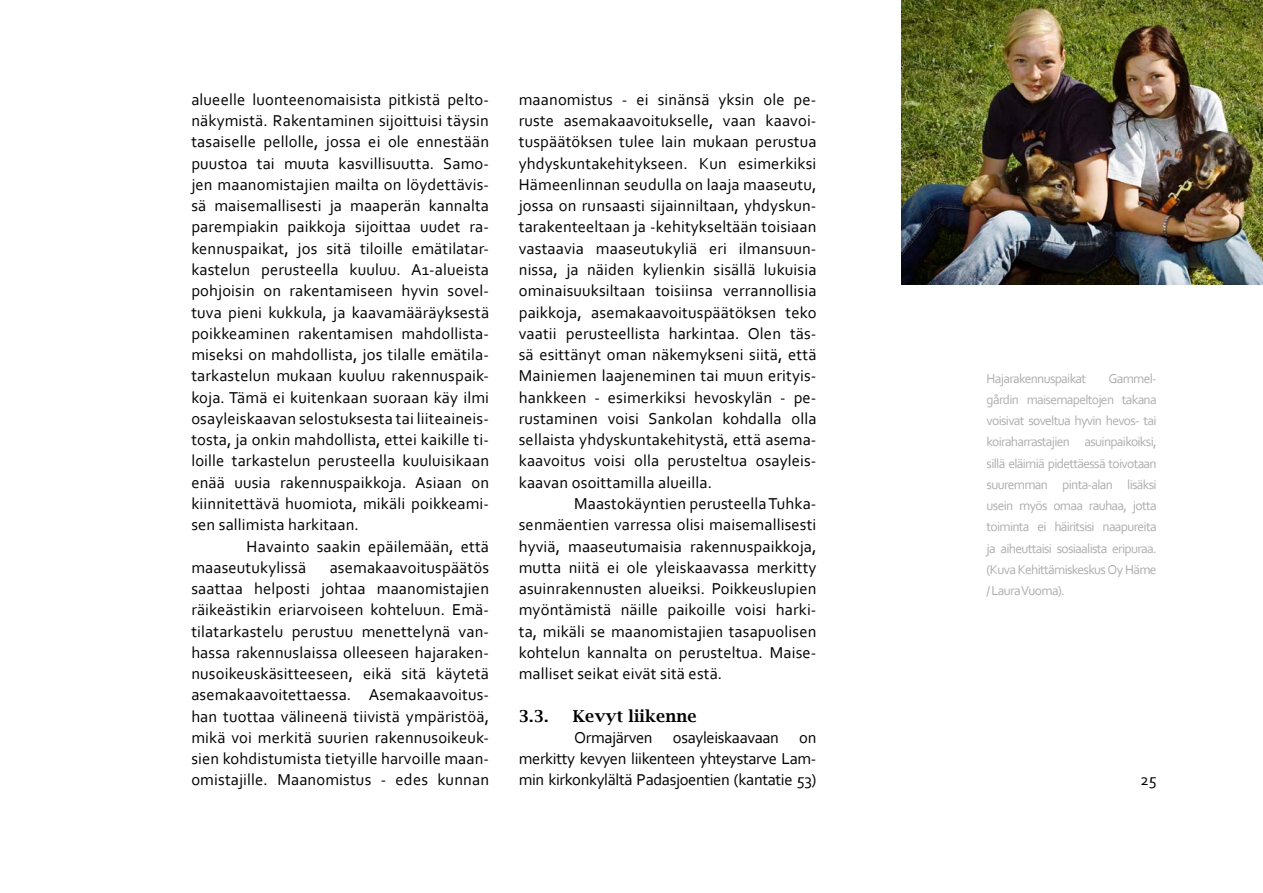
<style>
.page{position:relative;width:1263px;height:893px;background:#fff}
.page>*{position:absolute;margin:0;border:0;box-sizing:border-box;transform-origin:0 0}
.t1{font:16.5px/21.3px "Corbel";letter-spacing:.01em;color:#000;text-align:justify}
.t2{font:600 16.5px "Lucida Bright";letter-spacing:.01em;color:#000}
.t3{font:13.5px/21.3px "Corbel";letter-spacing:-.05em;color:#aeaeb0;text-align:justify}
</style>
<div class="page">
<img style="left:901px;top:0;width:362px;height:285px">
<p class="t1" style="left:191px;top:88px;width:299px">alueelle luonteenomaisista pitkistä pelto&shy;näkymistä. Rakentaminen sijoittuisi täysin tasaiselle pellolle, jossa ei ole ennestään puustoa tai muuta kasvillisuutta. Samo&shy;jen maanomistajien mailta on löydettävis&shy;sä maisemallisesti ja maaperän kannalta parempiakin paikkoja sijoittaa uudet ra&shy;kennuspaikat, jos sitä tiloille emätilatar&shy;kastelun perusteella kuuluu. A1-alueista pohjoisin on rakentamiseen hyvin sovel&shy;tuva pieni kukkula, ja kaavamääräyksestä poikkeaminen rakentamisen mahdollista&shy;miseksi on mahdollista, jos tilalle emätila&shy;tarkastelun mukaan kuuluu rakennuspaik&shy;koja. Tämä ei kuitenkaan suoraan käy ilmi osayleiskaavan selostuksesta tai liiteaineis&shy;tosta, ja onkin mahdollista, ettei kaikille ti&shy;loille tarkastelun perusteella kuuluisikaan enää uusia rakennuspaikkoja. Asiaan on kiinnitettävä huomiota, mikäli poikkeami&shy;sen sallimista harkitaan.</p>
<p class="t1" style="left:191px;top:535px;width:299px;text-indent:55px">Havainto saakin epäilemään, että maaseutukylissä</p>
<p class="t1" style="left:191px;top:556px;width:299px;text-indent:138px">asemakaavoituspäätös saattaa helposti johtaa maanomistajien räikeästikin eriarvoiseen kohteluun. Emä&shy;tilatarkastelu perustuu menettelynä van&shy;hassa rakennuslaissa olleeseen hajaraken&shy;nusoikeuskäsitteeseen, eikä sitä käytetä asemakaavoitettaessa. Asemakaavoitus&shy;han tuottaa välineenä tiivistä ympäristöä, mikä voi merkitä suurien rakennusoikeuk&shy;sien kohdistumista tietyille harvoille maan&shy;omistajille. Maanomistus - edes kunnan</p>
<p class="t1" style="left:519px;top:88px;width:299px">maanomistus - ei sinänsä yksin ole pe&shy;ruste asemakaavoitukselle, vaan kaavoi&shy;tuspäätöksen tulee lain mukaan perustua yhdyskuntakehitykseen. Kun esimerkiksi Hämeenlinnan seudulla on laaja maaseutu, jossa on runsaasti sijainniltaan, yhdyskun&shy;tarakenteeltaan ja -kehitykseltään toisiaan vastaavia maaseutukyliä eri ilmansuun&shy;nissa, ja näiden kylienkin sisällä lukuisia ominaisuuksiltaan toisiinsa verrannollisia paikkoja, asemakaavoituspäätöksen teko vaatii perusteellista harkintaa. Olen täs&shy;sä esittänyt oman näkemykseni siitä, että Mainiemen laajeneminen tai muun erityis&shy;hankkeen - esimerkiksi hevoskylän - pe&shy;rustaminen voisi Sankolan kohdalla olla sellaista yhdyskuntakehitystä, että asema&shy;kaavoitus voisi olla perusteltua osayleis&shy;kaavan osoittamilla alueilla.</p>
<p class="t1" style="left:519px;top:492px;width:299px;text-indent:55px">Maastokäyntien perusteella Tuhka&shy;senmäentien varressa olisi maisemallisesti hyviä, maaseutumaisia rakennuspaikkoja, mutta niitä ei ole yleiskaavassa merkitty asuinrakennusten alueiksi. Poikkeuslupien myöntämistä näille paikoille voisi harki&shy;ta, mikäli se maanomistajien tasapuolisen kohtelun kannalta on perusteltua. Maise&shy;malliset seikat eivät sitä estä.</p>
<p class="t2" style="left:519px;top:706px;width:31px">3.3.</p>
<p class="t2" style="left:573px;top:706px;width:125px">Kevyt liikenne</p>
<p class="t1" style="left:519px;top:726px;width:299px;text-indent:55px">Ormajärven osayleiskaavaan on merkitty kevyen liikenteen yhteystarve Lam&shy;min kirkonkylältä Padasjoentien (kantatie 53)</p>
<p class="t3" style="left:986px;top:367px;width:172px;text-indent:122px">Gammel&shy;gårdin maisemapeltojen takana voisivat soveltua hyvin hevos- tai koiraharrastajien asuinpaikoiksi, sillä eläimiä pidettäessä toivotaan suuremman pinta-alan lisäksi usein myös omaa rauhaa, jotta toiminta ei häiritsisi naapureita ja aiheuttaisi sosiaalista eripuraa. (Kuva Kehittämiskeskus Oy Häme / Laura Vuoma).</p>
<p class="t3" style="left:986px;top:367px;width:101px">Hajarakennuspaikat</p>
<p class="t1" style="left:1141px;top:769px;width:18px">25</p>
</div>
